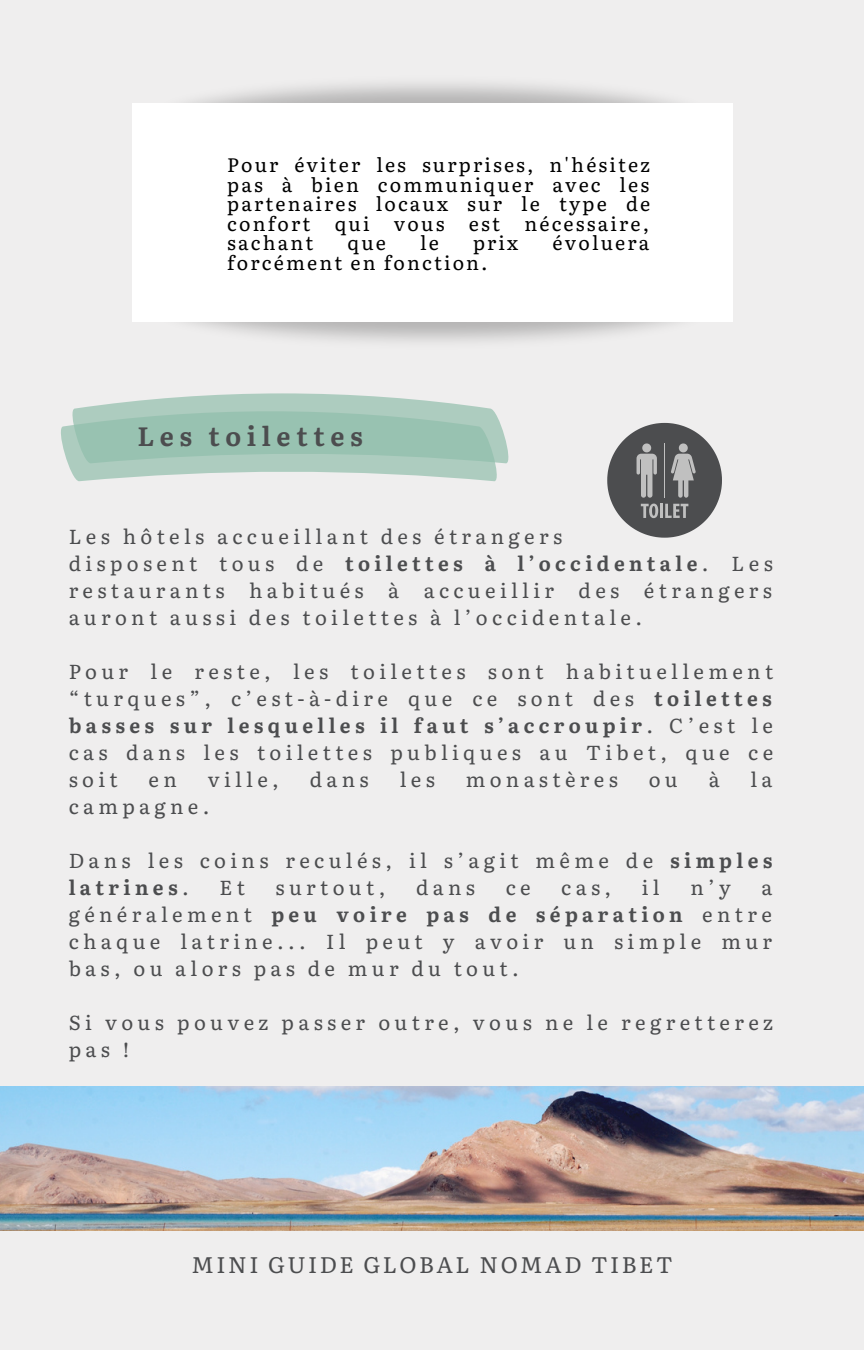
<style>
.page{position:relative;width:864px;height:1350px;background:#efeeee}
.page>*{position:absolute;margin:0;border:0;box-sizing:border-box;transform-origin:0 0}
.t1{font:700 26.55px "Literata";letter-spacing:.215em;color:#4c4d4f}
.t2{font:22.5px "Literata";letter-spacing:.11em;color:#4c4d4f}
.t3{font:20.25px/27px "Literata";letter-spacing:.215em;color:#4c4d4f;text-align:justify}
.t4{font:19.57px/19.6px "Literata";letter-spacing:.11em;color:#000;text-align:justify}
.s1{font-weight:700}
</style>
<div class="page">
<img style="left:188px;top:265px;width:545px;height:77px">
<img style="left:132px;top:83px;width:601px;height:78px">
<div style="left:132px;top:104px;width:600px;height:218px;background:#fff"></div>
<svg style="left:61px;top:393px;width:448px;height:88px"></svg>
<svg style="left:607px;top:423px;width:115px;height:115px"></svg>
<img style="left:0;top:1087px;width:864px;height:143px">
<p class="t4" style="left:227px;top:154px;width:425px">Pour éviter les surprises, n'hésitez pas à bien communiquer avec les partenaires locaux sur le type de confort</p>
<p class="t4" style="left:335px;top:212px;width:36px">qui</p>
<p class="t4" style="left:394px;top:212px;width:52px">vous</p>
<p class="t4" style="left:469px;top:212px;width:33px">est</p>
<p class="t4" style="left:524px;top:212px;width:126px">nécessaire,</p>
<p class="t4" style="left:227px;top:232px;width:88px">sachant</p>
<p class="t4" style="left:348px;top:232px;width:40px">que</p>
<p class="t4" style="left:420px;top:232px;width:20px">le</p>
<p class="t4" style="left:473px;top:232px;width:47px">prix</p>
<p class="t4" style="left:552px;top:232px;width:98px">évoluera</p>
<p class="t4" style="left:227px;top:251px;width:262px">forcément en fonction.</p>
<p class="t1" style="left:137px;top:414px;width:227px">Les toilettes</p>
<p class="t3" style="left:69px;top:521px;width:495px">Les hôtels accueillant des étrangers</p>
<p class="t3" style="left:69px;top:548px;width:706px">disposent tous de <span class="s1">toilettes à l’occidentale</span>. Les restaurants habitués à accueillir des étrangers auront aussi des toilettes à l’occidentale.</p>
<p class="t3" style="left:69px;top:656px;width:706px">Pour le reste, les toilettes sont habituellement “turques”, c’est-à-dire que ce sont des <span class="s1">toilettes basses sur lesquelles il faut s’accroupir</span>. C’est le cas dans les toilettes publiques au Tibet, que ce soit</p>
<p class="t3" style="left:149px;top:764px;width:30px">en</p>
<p class="t3" style="left:208px;top:764px;width:73px">ville,</p>
<p class="t3" style="left:310px;top:764px;width:60px">dans</p>
<p class="t3" style="left:400px;top:764px;width:37px">les</p>
<p class="t3" style="left:466px;top:764px;width:154px">monastères</p>
<p class="t3" style="left:649px;top:764px;width:31px">ou</p>
<p class="t3" style="left:709px;top:764px;width:12px">à</p>
<p class="t3" style="left:751px;top:764px;width:24px">la</p>
<p class="t3" style="left:69px;top:791px;width:142px">campagne.</p>
<p class="t3" style="left:69px;top:845px;width:705px">Dans les coins reculés, il s’agit même de <span class="s1">simples latrines</span>.</p>
<p class="t3" style="left:219px;top:872px;width:27px">Et</p>
<p class="t3" style="left:276px;top:872px;width:111px">surtout,</p>
<p class="t3" style="left:416px;top:872px;width:60px">dans</p>
<p class="t3" style="left:506px;top:872px;width:26px">ce</p>
<p class="t3" style="left:561px;top:872px;width:51px">cas,</p>
<p class="t3" style="left:642px;top:872px;width:19px">il</p>
<p class="t3" style="left:690px;top:872px;width:42px">n’y</p>
<p class="t3" style="left:69px;top:872px;width:705px;text-indent:693px">a généralement <span class="s1">peu voire pas de séparation</span> entre chaque latrine... Il peut y avoir un simple mur bas, ou alors pas de mur du tout.</p>
<p class="t3" style="left:69px;top:1007px;width:706px">Si vous pouvez passer outre, vous ne le regretterez pas !</p>
<p class="t2" style="left:191px;top:1246px;width:483px">MINI GUIDE GLOBAL NOMAD TIBET</p>
</div>
